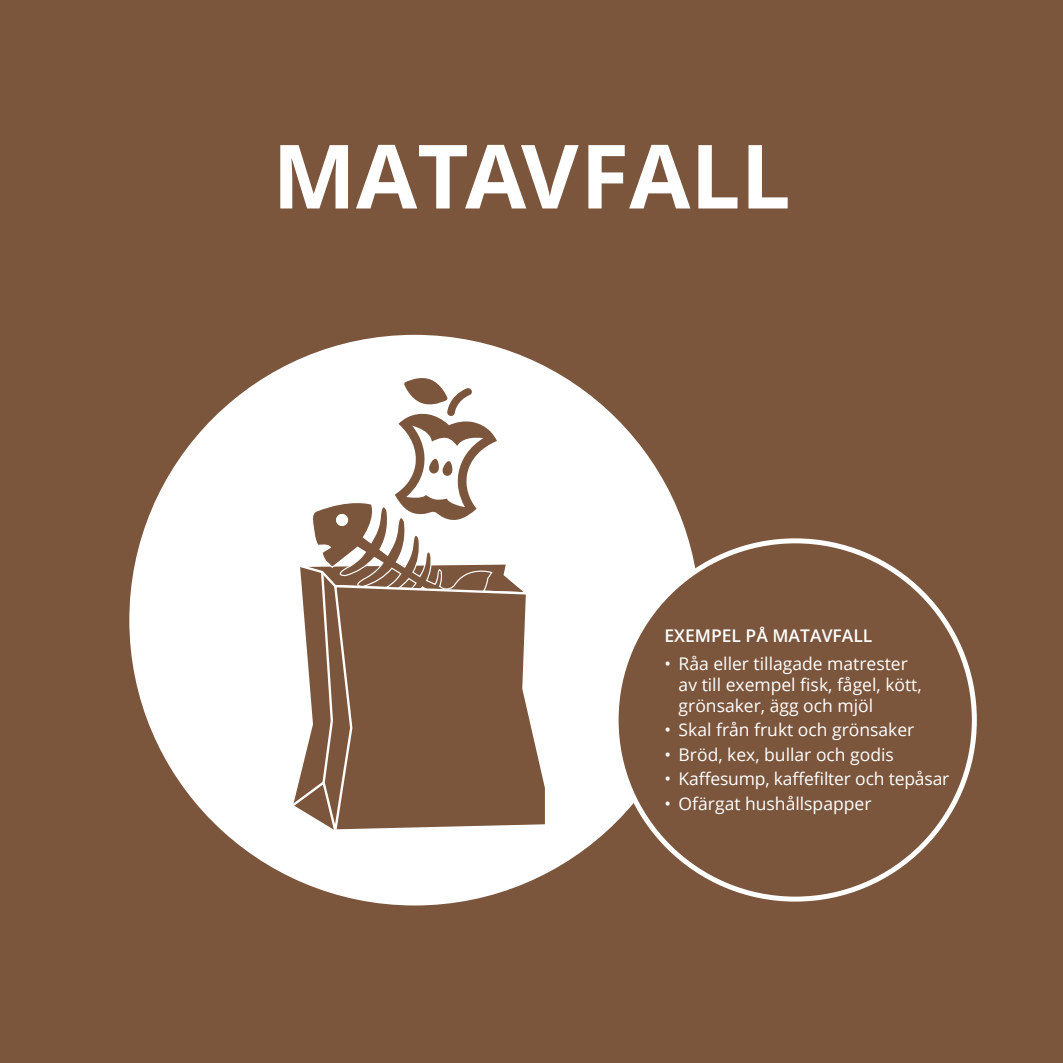
<style>
.page{position:relative;width:1063px;height:1063px;background:#7b553c}
.page>*{position:absolute;margin:0;border:0;box-sizing:border-box;transform-origin:0 0}
.t1{font:700 88.75px "Open Sans";color:#fff}
.t2{font:17.5px/21px "Open Sans";color:#fff}
.t3{font:600 17.5px "Open Sans";color:#fff}
</style>
<div class="page">
<div style="left:129px;top:335px;width:571px;height:570px;background:#fff;border-radius:50%"></div>
<svg style="left:293px;top:378px;width:221px;height:451px"></svg>
<svg style="left:333px;top:584px;width:212px;height:246px;background:#88654f"></svg>
<div style="left:616px;top:541px;width:358px;height:358px;background:#7b553c;border-radius:50%"></div>
<h1 class="t1" style="left:272px;top:114px;width:520px">MATAVFALL</h1>
<p class="t3" style="left:664px;top:623px;width:209px">EXEMPEL PÅ MATAVFALL</p>
<p class="t2" style="left:679px;top:652px;width:245px;text-indent:-14px">• Råa eller tillagade matrester av till exempel fisk, fågel, kött, grönsaker, ägg och mjöl</p>
<p class="t2" style="left:664px;top:719px;width:251px">• Skal från frukt och grönsaker</p>
<p class="t2" style="left:664px;top:743px;width:231px">• Bröd, kex, bullar och godis</p>
<p class="t2" style="left:664px;top:768px;width:286px">• Kaffesump, kaffefilter och tepåsar</p>
<p class="t2" style="left:664px;top:793px;width:209px">• Ofärgat hushållspapper</p>
</div>
